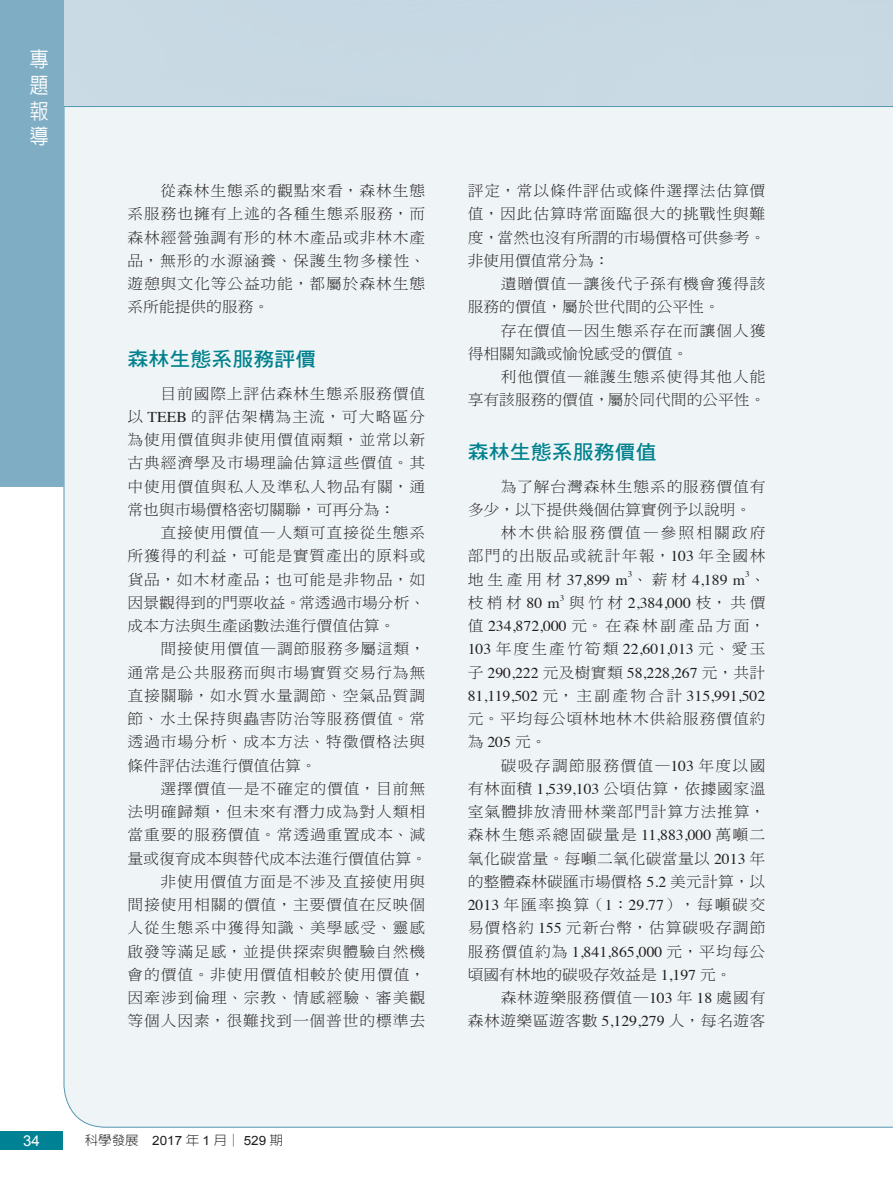
<style>
.page{position:relative;width:893px;height:1191px;background:#fff}
.page>*{position:absolute;margin:0;border:0;box-sizing:border-box;transform-origin:0 0}
.t1{font:500 21px/25.7px "AR New Hei B5";color:#fff;text-align:justify;scale:.9 1}
.J_專題-內文大標{font:19.95px "DF Hei Std W7";color:#00818d;scale:1.05 1}
.內文{font:15px/23.2px "DF Ming Std W3";letter-spacing:.055em;color:#231f20;text-align:justify;scale:1.05 1}
.內文-2{font:15px/23.2px "Times";color:#231f20;text-align:justify;scale:1.05 1}
.內文-3{font:15px/23.2px "DF Ming Std W3";letter-spacing:.035em;color:#231f20;text-align:right;scale:1.05 1}
.內文-4{font:15px/23.2px "DF Ming Std W3";color:#231f20;text-align:right;scale:1.05 1}
.t2{font:15px "Arial";color:#fff}
.t3{font:300 12.9px "AR New Hei B5";color:#231f20;scale:1.05 1}
.內文-5{font:8.7px "Times";color:#231f20;scale:1.05 1}
.s1{font-family:"Times"}
.s2{font-family:"Arial";font-weight:400}
.s3{font-family:"DF Ming Std W3"}
</style>
<div class="page">
<div style="left:63px;top:107px;width:830px;height:1021px;background:#eff5f7"></div>
<hr style="left:0;top:106px;width:893px;height:1px;background:#5597b0">
<div style="left:0;top:0;width:64px;height:487px;background:#7fadc4"></div>
<div style="left:0;top:1131px;width:62px;height:18px;background:#008194"></div>
<h1 class="t1" style="left:30px;top:47px;width:22px">專題報導</h1>
<p class="內文" style="left:128px;top:179px;width:285px;text-indent:33px">從森林生態系的觀點來看，森林生態系服務也擁有上述的各種生態系服務，而森林經營強調有形的林木產品或非林木產品，無形的水源涵養、保護生物多樣性、遊憩與文化等公益功能，都屬於森林生態系所能提供的服務。</p>
<p class="J_專題-內文大標" style="left:128px;top:348px;width:181px">森林生態系服務評價</p>
<p class="內文" style="left:128px;top:381px;width:285px;text-indent:33px">目前國際上評估森林生態系服務價值以 <span class="s1">TEEB</span> 的評估架構為主流，可大略區分為使用價值與非使用價值兩類，並常以新古典經濟學及市場理論估算這些價值。其中使用價值與私人及準私人物品有關，通常也與市場價格密切關聯，可再分為：</p>
<p class="內文" style="left:128px;top:521px;width:285px;text-indent:33px">直接使用價值—人類可直接從生態系所獲得的利益，可能是實質產出的原料或貨品，如木材產品；也可能是非物品，如因景觀得到的門票收益。常透過市場分析、成本方法與生產函數法進行價值估算。</p>
<p class="內文" style="left:128px;top:637px;width:285px;text-indent:33px">間接使用價值—調節服務多屬這類，通常是公共服務而與市場實質交易行為無直接關聯，如水質水量調節、空氣品質調節、水土保持與蟲害防治等服務價值。常透過市場分析、成本方法、特徵價格法與條件評估法進行價值估算。</p>
<p class="內文" style="left:128px;top:776px;width:286px;text-indent:33px">選擇價值—是不確定的價值，目前無法明確歸類，但未來有潛力成為對人類相當重要的服務價值。常透過重置成本、減量或復育成本與替代成本法進行價值估算。</p>
<p class="內文" style="left:128px;top:869px;width:285px;text-indent:33px">非使用價值方面是不涉及直接使用與間接使用相關的價值，主要價值在反映個人從生態系中獲得知識、美學感受、靈感啟發等滿足感，並提供探索與體驗自然機會的價值。非使用價值相較於使用價值，因牽涉到倫理、宗教、情感經驗、審美觀等個人因素，很難找到一個普世的標準去</p>
<p class="t2" style="left:23px;top:1131px;width:18px">34</p>
<p class="t3" style="left:85px;top:1133px;width:190px">科學發展 <span class="s2">2017</span> 年 <span class="s2">1</span> 月│ <span class="s2">529</span> 期</p>
<p class="內文" style="left:468px;top:179px;width:285px">評定，常以條件評估或條件選擇法估算價值，因此估算時常面臨很大的挑戰性與難度，當然也沒有所謂的市場價格可供參考。非使用價值常分為：</p>
<p class="內文" style="left:468px;top:272px;width:285px;text-indent:33px">遺贈價值—讓後代子孫有機會獲得該服務的價值，屬於世代間的公平性。</p>
<p class="內文" style="left:468px;top:318px;width:285px;text-indent:33px">存在價值—因生態系存在而讓個人獲得相關知識或愉悅感受的價值。</p>
<p class="內文-4" style="left:468px;top:365px;width:285px">利他價值—維護生態系使得其他人能<br>享有該服務的價值，屬於同代間的公平性。</p>
<p class="J_專題-內文大標" style="left:468px;top:441px;width:181px">森林生態系服務價值</p>
<p class="內文" style="left:468px;top:474px;width:285px;text-indent:33px">為了解台灣森林生態系的服務價值有多少，以下提供幾個估算實例予以說明。</p>
<p class="內文" style="left:468px;top:521px;width:285px;text-indent:33px">林木供給服務價值—參照相關政府部門的出版品或統計年報，<span class="s1">103</span> 年全國林地生產用材 <span class="s1">37,899 m</span> 、薪材 <span class="s1">4,189 m</span> 、</p>
<p class="內文-5" style="left:628px;top:566px;width:6px">3</p>
<p class="內文-5" style="left:745px;top:566px;width:6px">3</p>
<p class="內文" style="left:468px;top:590px;width:89px">枝梢材<span class="s1">80 m</span></p>
<p class="內文-5" style="left:560px;top:589px;width:6px">3</p>
<p class="內文-2" style="left:468px;top:590px;width:285px;text-indent:101px"><span class="s3">與竹材</span> 2,384,000 <span class="s3">枝，共價值</span> 234,872,000 <span class="s3">元。在森林副產品方面，</span>103 <span class="s3">年度生產竹筍類</span> 22,601,013 <span class="s3">元、愛玉子</span> 290,222 <span class="s3">元及樹實類</span> 58,228,267 <span class="s3">元，共計</span>81,119,502 <span class="s3">元，主副產物合計</span> 315,991,502<span class="s3">元。平均每公頃林地林木供給服務價值約為</span> 205 <span class="s3">元。</span></p>
<p class="內文" style="left:468px;top:753px;width:285px;text-indent:33px">碳吸存調節服務價值—<span class="s1">103</span> 年度以國有林面積 <span class="s1">1,539,103</span> 公頃估算，依據國家溫室氣體排放清冊林業部門計算方法推算，森林生態系總固碳量是 <span class="s1">11,883,000</span> 萬噸二氧化碳當量。每噸二氧化碳當量以 <span class="s1">2013</span> 年的整體森林碳匯市場價格 <span class="s1">5.2</span> 美元計算，以<span class="s1">2013</span> 年匯率換算（<span class="s1">1</span>：<span class="s1">29.77</span>），每噸碳交易價格約 <span class="s1">155</span> 元新台幣，估算碳吸存調節服務價值約為 <span class="s1">1,841,865,000</span> 元，平均每公頃國有林地的碳吸存效益是 <span class="s1">1,197</span> 元。</p>
<p class="內文-3" style="left:468px;top:986px;width:285px">森林遊樂服務價值—<span class="s1">103</span> 年 <span class="s1">18</span> 處國有<br>森林遊樂區遊客數 <span class="s1">5,129,279</span> 人，每名遊客</p>
</div>
